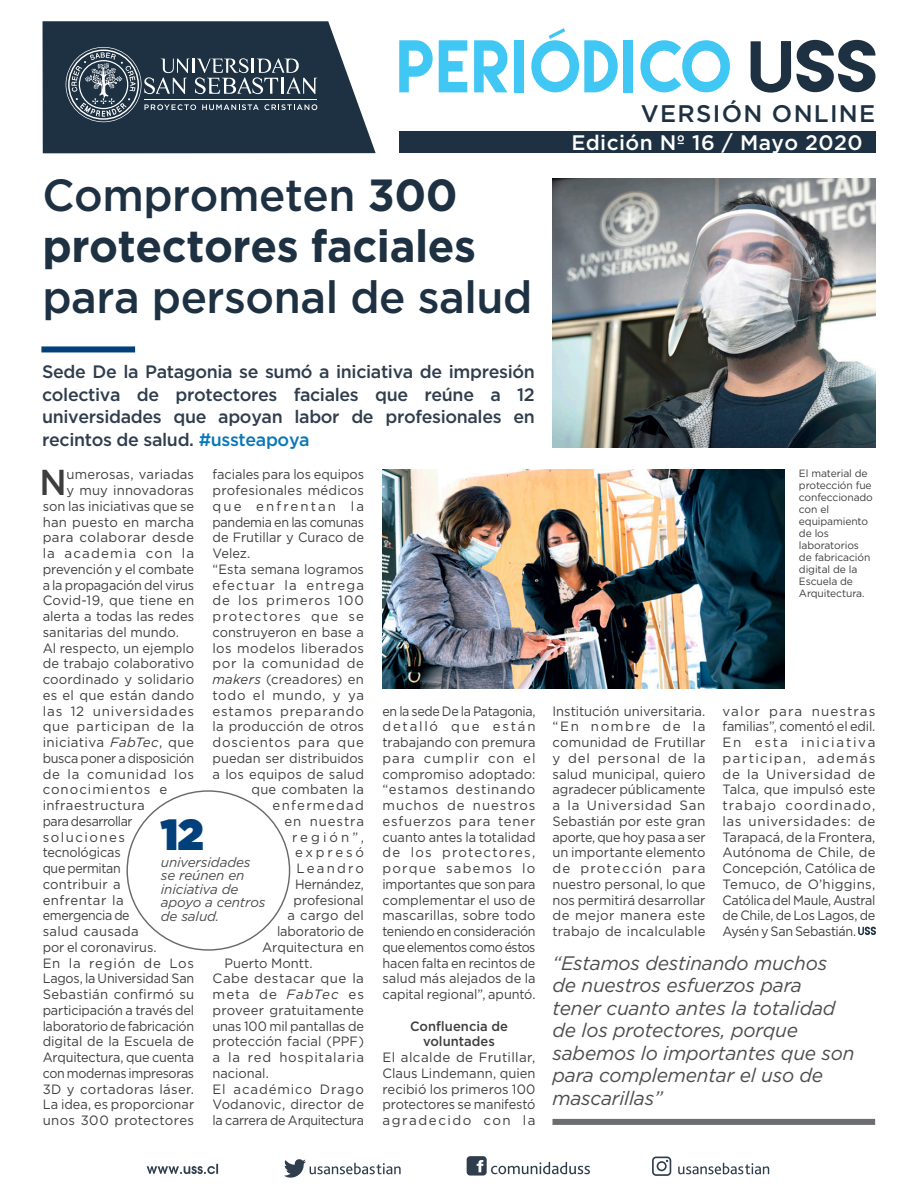
<style>
.page{position:relative;width:918px;height:1188px;background:#fff}
.page>*{position:absolute;margin:0;border:0;box-sizing:border-box;transform-origin:0 0}
.TIT_N1{font:500 45px/51px "Gotham";letter-spacing:-.01em;color:#1d3142}
.CIFRA{font:900 43.5px "Gotham";color:#01407a;scale:.95 1}
.TXT_CENTRAL{font:500 36px "Gotham";color:#3e3e3f;scale:.96 1}
.t1{font:500 24px "Gotham";letter-spacing:.055em;color:#1d3142}
.t2{font:500 21px "Gotham";letter-spacing:.02em;color:#fff}
.TEXTO-DESTAKE{font:italic 19.5px/22.5px "Gotham";letter-spacing:-.01em;color:#4b4c4d}
.BAJADA_OK{font:500 18px/22.5px "Gotham";letter-spacing:-.02em;color:#2f3d4d;text-align:justify}
.TXT_CENTRAL-2{font:13.5px/15.8px "Gotham";letter-spacing:.005em;color:#3e3e3f;text-align:justify}
.TXT_CENTRAL-3{font:13.5px/15.8px "Gotham";letter-spacing:.005em;color:#3e3e3f;scale:.96 1}
.TXT_CENTRAL-4{font:13.5px/15.8px "Gotham";letter-spacing:.005em;color:#3e3e3f;text-align:justify;scale:.92 1}
.TXT_CENTRAL-5{font:13.5px/15.8px "Gotham";letter-spacing:.005em;color:#3e3e3f;text-align:justify;scale:.95 1}
.TEXTO_CIFRA{font:italic 13.5px/13.5px "Gotham";letter-spacing:-.01em;color:#4b4c4d}
.TXT_CENTRAL-6{font:13.5px "Gotham";letter-spacing:.085em;color:#3e3e3f}
.TXT_CENTRAL-7{font:13.5px "Gotham";letter-spacing:.055em;color:#3e3e3f}
.TXT_CENTRAL-8{font:500 13.5px/15.8px "Gotham";letter-spacing:.005em;color:#3e3e3f;text-align:center;scale:.96 1}
.TXT_CENTRAL-9{font:13.5px "Gotham";letter-spacing:-.02em;color:#3e3e3f;scale:.94 1}
.TXT_CENTRAL-10{font:13.5px "Gotham";letter-spacing:.025em;color:#3e3e3f}
.TXT_CENTRAL-11{font:13.5px "Gotham";letter-spacing:.035em;color:#3e3e3f}
.TXT_CENTRAL-12{font:13.5px "Gotham";letter-spacing:.06em;color:#3e3e3f}
.TXT_CENTRAL-13{font:13.5px "Gotham";letter-spacing:.065em;color:#3e3e3f}
.TXT_CENTRAL-14{font:13.5px "Gotham";letter-spacing:.095em;color:#3e3e3f}
.TXT_CENTRAL-15{font:13.5px "Gotham";letter-spacing:.045em;color:#3e3e3f}
.TXT_CENTRAL-16{font:13.5px "Gotham";letter-spacing:.005em;color:#3e3e3f;scale:.94 1}
.TXT_CENTRAL-17{font:13.5px "Gotham";letter-spacing:.105em;color:#3e3e3f}
.TXT_CENTRAL-18{font:13.5px "Gotham";letter-spacing:-.015em;color:#3e3e3f;scale:.93 1}
.TXT_CENTRAL-19{font:13.5px "Gotham";letter-spacing:.07em;color:#3e3e3f}
.TXT_CENTRAL-20{font:13.5px "Gotham";letter-spacing:.21em;color:#3e3e3f}
.TXT_CENTRAL-21{font:13.5px "Gotham";letter-spacing:.17em;color:#3e3e3f}
.LEC_DE_FOTO{font:10.5px/12px "Gotham";letter-spacing:-.01em;color:#3e3e3f}
.s1{font-weight:700}
.s2{color:#0777b8}
.s3{font-style:italic}
</style>
<div class="page">
<svg style="left:43px;top:21px;width:333px;height:132px;background:#394b59"></svg>
<svg style="left:751px;top:40px;width:124px;height:53px"></svg>
<svg style="left:399px;top:40px;width:34px;height:52px"></svg>
<svg style="left:439px;top:40px;width:28px;height:52px"></svg>
<svg style="left:474px;top:40px;width:33px;height:52px"></svg>
<div style="left:514px;top:40px;width:10px;height:52px;background:#40c7f4"></div>
<div style="left:623px;top:40px;width:10px;height:52px;background:#40c7f4"></div>
<svg style="left:640px;top:40px;width:90px;height:52px"></svg>
<svg style="left:531px;top:28px;width:87px;height:64px"></svg>
<svg style="left:66px;top:47px;width:251px;height:75px;background:#425361"></svg>
<div style="left:399px;top:132px;width:476px;height:21px;background:#1d3142"></div>
<svg style="left:284px;top:1159px;width:117px;height:19px"></svg>
<svg style="left:467px;top:1156px;width:123px;height:20px"></svg>
<svg style="left:147px;top:1164px;width:71px;height:10px"></svg>
<svg style="left:678px;top:1163px;width:91px;height:11px"></svg>
<svg style="left:652px;top:1157px;width:19px;height:19px"></svg>
<div style="left:41px;top:346px;width:94px;height:6px;background:#01407a"></div>
<svg style="left:858px;top:927px;width:18px;height:8px"></svg>
<img style="left:553px;top:178px;width:322px;height:270px">
<img style="left:383px;top:469px;width:401px;height:220px">
<div style="left:553px;top:1119px;width:322px;height:6px;background:#6c6d70"></div>
<p class="TIT_N1" style="left:42px;top:169px;width:491px">Comprometen <span class="s1">300 protectores faciales </span>para personal de salud</p>
<h3 class="t1" style="left:641px;top:100px;width:236px">VERSIÓN ONLINE</h3>
<h3 class="t2" style="left:571px;top:131px;width:293px">Edición Nº 16 / Mayo 2020</h3>
<p class="BAJADA_OK" style="left:42px;top:360px;width:494px">Sede De la Patagonia se sumó a iniciativa de impresión colectiva de protectores faciales que reúne a 12 universidades que apoyan labor de profesionales en recintos de salud. <span class="s2">#ussteapoya</span></p>
<p class="TXT_CENTRAL-5" style="left:213px;top:466px;width:161px">faciales para los equipos profesionales médicos que enfrentan la pandemia en las comunas de Frutillar y Curaco de Velez.</p>
<p class="TXT_CENTRAL-5" style="left:213px;top:561px;width:161px">“Esta semana logramos</p>
<p class="TXT_CENTRAL-6" style="left:213px;top:576px;width:153px">efectuar la entrega</p>
<p class="TXT_CENTRAL-13" style="left:213px;top:592px;width:153px">de los primeros 100</p>
<p class="TXT_CENTRAL-14" style="left:213px;top:608px;width:153px">protectores que se</p>
<p class="TXT_CENTRAL-5" style="left:213px;top:624px;width:161px">construyeron en base a</p>
<p class="TXT_CENTRAL-10" style="left:213px;top:639px;width:153px">los modelos liberados</p>
<p class="TXT_CENTRAL-15" style="left:213px;top:655px;width:153px">por la comunidad de</p>
<p class="TXT_CENTRAL-2" style="left:213px;top:671px;width:153px"><span class="s3">makers</span> (creadores) en</p>
<p class="TXT_CENTRAL-7" style="left:213px;top:686px;width:153px">todo el mundo, y ya</p>
<p class="TXT_CENTRAL-12" style="left:213px;top:702px;width:153px">estamos preparando</p>
<p class="TXT_CENTRAL-3" style="left:213px;top:718px;width:159px">la producción de otros</p>
<p class="TXT_CENTRAL-7" style="left:213px;top:734px;width:153px">doscientos para que</p>
<p class="TXT_CENTRAL-5" style="left:213px;top:750px;width:161px">puedan ser distribuidos</p>
<p class="TXT_CENTRAL-3" style="left:213px;top:766px;width:159px">a los equipos de salud</p>
<p class="TXT_CENTRAL-3" style="left:252px;top:781px;width:119px">que combaten la</p>
<p class="TXT_CENTRAL-17" style="left:273px;top:797px;width:93px">enfermedad</p>
<p class="TXT_CENTRAL-19" style="left:285px;top:812px;width:81px">en nuestra</p>
<p class="TXT_CENTRAL-2" style="left:292px;top:829px;width:73px">región”,</p>
<p class="TXT_CENTRAL-20" style="left:295px;top:844px;width:70px">expresó</p>
<p class="TXT_CENTRAL-21" style="left:297px;top:860px;width:69px">Leandro</p>
<p class="TXT_CENTRAL-18" style="left:295px;top:875px;width:76px">Hernández,</p>
<p class="TXT_CENTRAL-5" style="left:294px;top:892px;width:76px">profesional</p>
<p class="TXT_CENTRAL-3" style="left:288px;top:907px;width:81px">a cargo del</p>
<p class="TXT_CENTRAL-16" style="left:277px;top:923px;width:94px">laboratorio de</p>
<p class="TXT_CENTRAL-5" style="left:262px;top:939px;width:109px">Arquitectura en</p>
<p class="TXT_CENTRAL-5" style="left:225px;top:955px;width:94px">Puerto Montt.</p>
<p class="TXT_CENTRAL-2" style="left:213px;top:970px;width:153px">Cabe destacar que la meta de <span class="s3">FabTec</span> es proveer gratuitamente unas 100 mil pantallas de protección facial (PPF) a la red hospitalaria nacional.</p>
<p class="TXT_CENTRAL-2" style="left:213px;top:1081px;width:153px">El académico Drago Vodanovic, director de la carrera de Arquitectura</p>
<p class="TXT_CENTRAL" style="left:40px;top:462px;width:30px">N</p>
<p class="TXT_CENTRAL-2" style="left:67px;top:466px;width:129px">umerosas, variadas</p>
<p class="TXT_CENTRAL-2" style="left:67px;top:482px;width:129px">y muy innovadoras</p>
<p class="TXT_CENTRAL-3" style="left:43px;top:498px;width:159px">son las iniciativas que se</p>
<p class="TXT_CENTRAL-2" style="left:43px;top:514px;width:153px">han puesto en marcha</p>
<p class="TXT_CENTRAL-11" style="left:43px;top:529px;width:153px">para colaborar desde</p>
<p class="TXT_CENTRAL-6" style="left:43px;top:545px;width:153px">la academia con la</p>
<p class="TXT_CENTRAL-5" style="left:43px;top:561px;width:161px">prevención y el combate</p>
<p class="TXT_CENTRAL-9" style="left:43px;top:576px;width:163px">a la propagación del virus</p>
<p class="TXT_CENTRAL-2" style="left:43px;top:592px;width:153px">Covid-19, que tiene en</p>
<p class="TXT_CENTRAL-3" style="left:43px;top:608px;width:159px">alerta a todas las redes</p>
<p class="TXT_CENTRAL-3" style="left:43px;top:624px;width:144px">sanitarias del mundo.</p>
<p class="TXT_CENTRAL-3" style="left:43px;top:640px;width:159px">Al respecto, un ejemplo de trabajo colaborativo coordinado y solidario es el que están dando las 12 universidades que participan de la iniciativa <span class="s3">FabTec</span>, que busca poner a disposición de la comunidad los conocimientos e infraestructura<br>para desarrollar soluciones tecnológicas<br>que permitan<br>contribuir a<br>enfrentar la emergencia de<br>salud causada<br>por el coronavirus.</p>
<p class="TXT_CENTRAL-2" style="left:43px;top:955px;width:153px">En la región de Los Lagos, la Universidad San Sebastián confirmó su participación a través del laboratorio de fabricación digital de la Escuela de Arquitectura, que cuenta con modernas impresoras 3D y cortadoras láser.<br>La idea, es proporcionar unos 300 protectores</p>
<p class="CIFRA" style="left:161px;top:809px;width:47px">12</p>
<p class="TEXTO_CIFRA" style="left:161px;top:855px;width:106px">universidades se reúnen en iniciativa de apoyo a centros de salud.</p>
<p class="TXT_CENTRAL-4" style="left:383px;top:703px;width:168px">en la sede De la Patagonia, detalló que están trabajando con premura para cumplir con el compromiso adoptado: “estamos destinando muchos de nuestros esfuerzos para tener cuanto antes la totalidad de los protectores, porque sabemos lo importantes que son para complementar el uso de mascarillas, sobre todo teniendo en consideración que elementos como éstos hacen falta en recintos de salud más alejados de la capital regional”, apuntó.</p>
<p class="TXT_CENTRAL-8" style="left:410px;top:1018px;width:103px">Confluencia de voluntades</p>
<p class="TXT_CENTRAL-2" style="left:383px;top:1049px;width:154px">El alcalde de Frutillar, Claus Lindemann, quien recibió los primeros 100 protectores se manifestó agradecido con la</p>
<p class="LEC_DE_FOTO" style="left:799px;top:467px;width:75px">El material de protección fue confeccionado con el equipamiento de los laboratorios de fabricación digital de la<br>Escuela de<br>Arquitectura.</p>
<p class="TXT_CENTRAL-3" style="left:553px;top:703px;width:161px;text-align:justify">Institución universitaria. “En nombre de la comunidad de Frutillar y del personal de la salud municipal, quiero agradecer públicamente a la Universidad San Sebastián por este gran aporte, que hoy pasa a ser un importante elemento de protección para nuestro personal, lo que nos permitirá desarrollar de mejor manera este trabajo de incalculable</p>
<p class="TXT_CENTRAL-2" style="left:722px;top:703px;width:154px">valor para nuestras familias”, comentó el edil.</p>
<p class="TXT_CENTRAL-2" style="left:722px;top:734px;width:155px">En esta iniciativa participan, además de la Universidad de Talca, que impulsó este trabajo coordinado, las universidades: de Tarapacá, de la Frontera, Autónoma de Chile, de Concepción, Católica de Temuco, de O’higgins, Católica del Maule, Austral de Chile, de Los Lagos, de Aysén y San Sebastián.</p>
<p class="TEXTO-DESTAKE" style="left:553px;top:951px;width:303px">“Estamos destinando muchos de nuestros esfuerzos para tener cuanto antes la totalidad de los protectores, porque sabemos lo importantes que son para complementar el uso de mascarillas”</p>
</div>
